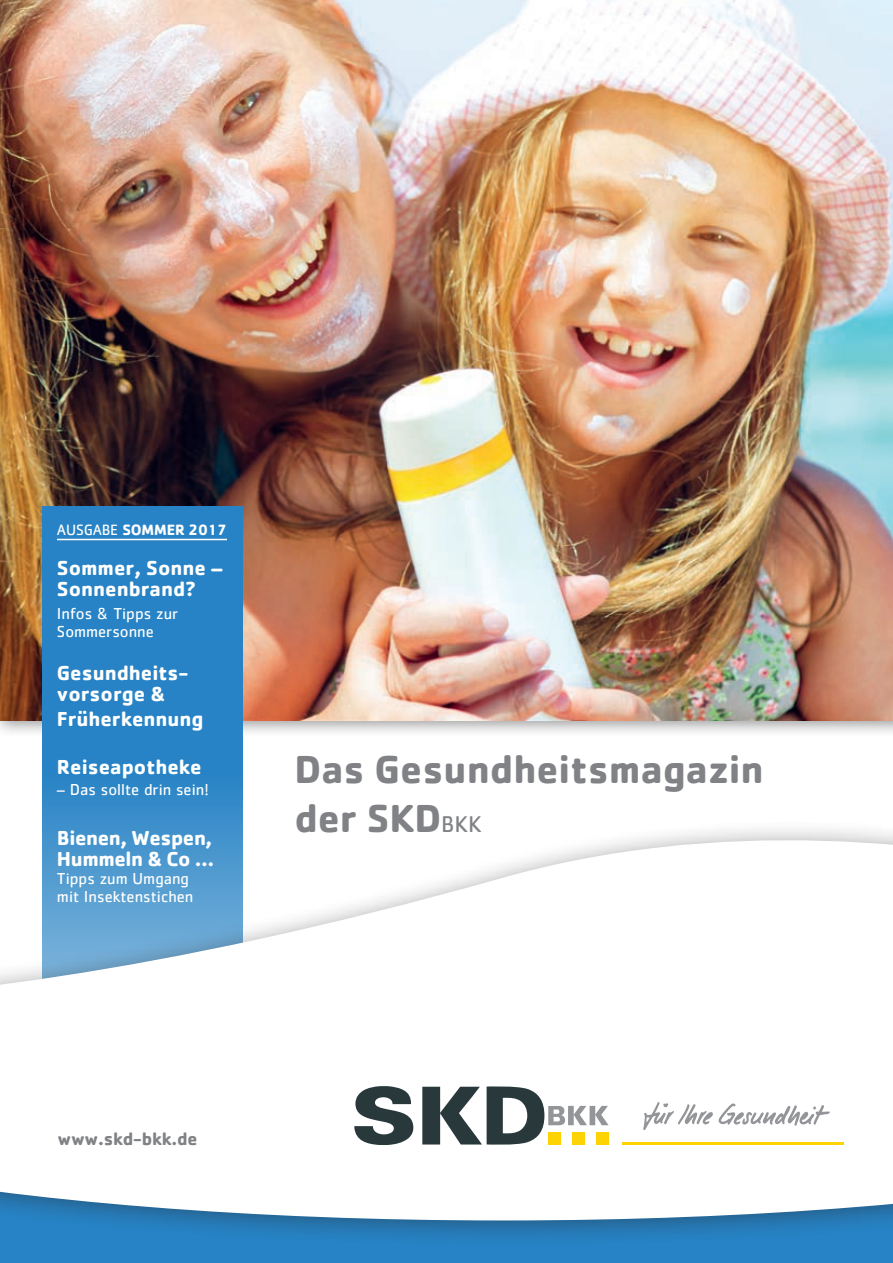
<style>
.page{position:relative;width:893px;height:1263px;background:#fff}
.page>*{position:absolute;margin:0;border:0;box-sizing:border-box;transform-origin:0 0}
.t1{font:700 40.5px/48.6px "Cachet";color:#808285}
.t2{font:700 21px/21px "Cachet";color:#fff}
.t3{font:700 21px/21px "Cachet";letter-spacing:-.02em;color:#fff}
.Fließtext{font:700 18.3px "Cachet";letter-spacing:-.01em;color:#808285}
.t4{font:16.5px/18px "Cachet";color:#fff}
.Fließtext-2{font:700 15.45px "Cachet";letter-spacing:-.01em;color:#fff}
.s1{font-weight:400}
.s2{font-weight:400;font-size:23.55px}
</style>
<div class="page">
<img style="left:0;top:0;width:893px;height:721px">
<div style="left:43px;top:506px;width:200px;height:757px;background:#2783c5"></div>
<div style="left:0;top:1101px;width:893px;height:162px;background:#2783c5"></div>
<div style="left:0;top:819px;width:893px;height:428px;background:#231f20;opacity:.45"></div>
<svg style="left:0;top:782px;width:893px;height:438px"></svg>
<svg style="left:354px;top:1086px;width:60px;height:59px;background:#778183"></svg>
<svg style="left:422px;top:1086px;width:187px;height:59px;background:#9ca3a4"></svg>
<div style="left:572px;top:1132px;width:13px;height:13px;background:#fed304"></div>
<div style="left:596px;top:1132px;width:13px;height:13px;background:#fed304"></div>
<div style="left:548px;top:1132px;width:13px;height:13px;background:#fed304"></div>
<hr style="left:622px;top:1143px;width:221px;height:2px;background:#fed304">
<svg style="left:643px;top:1102px;width:187px;height:28px;background:#e4e4e5"></svg>
<hr style="left:57px;top:539px;width:170px;height:1px;background:#fff">
<p class="Fließtext-2" style="left:57px;top:520px;width:172px"><span class="s1">AUSGABE</span> SOMMER 2017</p>
<p class="t2" style="left:57px;top:557px;width:167px">Sommer, Sonne –<br>Sonnenbrand?</p>
<p class="t4" style="left:57px;top:604px;width:123px">Infos &amp; Tipps zur<br>Sommersonne</p>
<p class="t2" style="left:57px;top:661px;width:133px">Gesundheits&shy;vorsorge &amp;</p>
<p class="t2" style="left:57px;top:708px;width:148px">Früherkennung</p>
<p class="t2" style="left:57px;top:755px;width:146px">Reiseapotheke</p>
<p class="t4" style="left:57px;top:780px;width:153px">– Das sollte drin sein!</p>
<p class="t3" style="left:57px;top:827px;width:159px">Bienen, Wespen,<br>Hummeln &amp; Co …</p>
<p class="t4" style="left:57px;top:869px;width:138px">Tipps zum Umgang mit Insektenstichen</p>
<p class="t1" style="left:294px;top:744px;width:471px">Das Gesundheitsmagazin der SKD<span class="s2">BKK</span></p>
<p class="Fließtext" style="left:57px;top:1127px;width:141px">www.skd-bkk.de</p>
</div>
